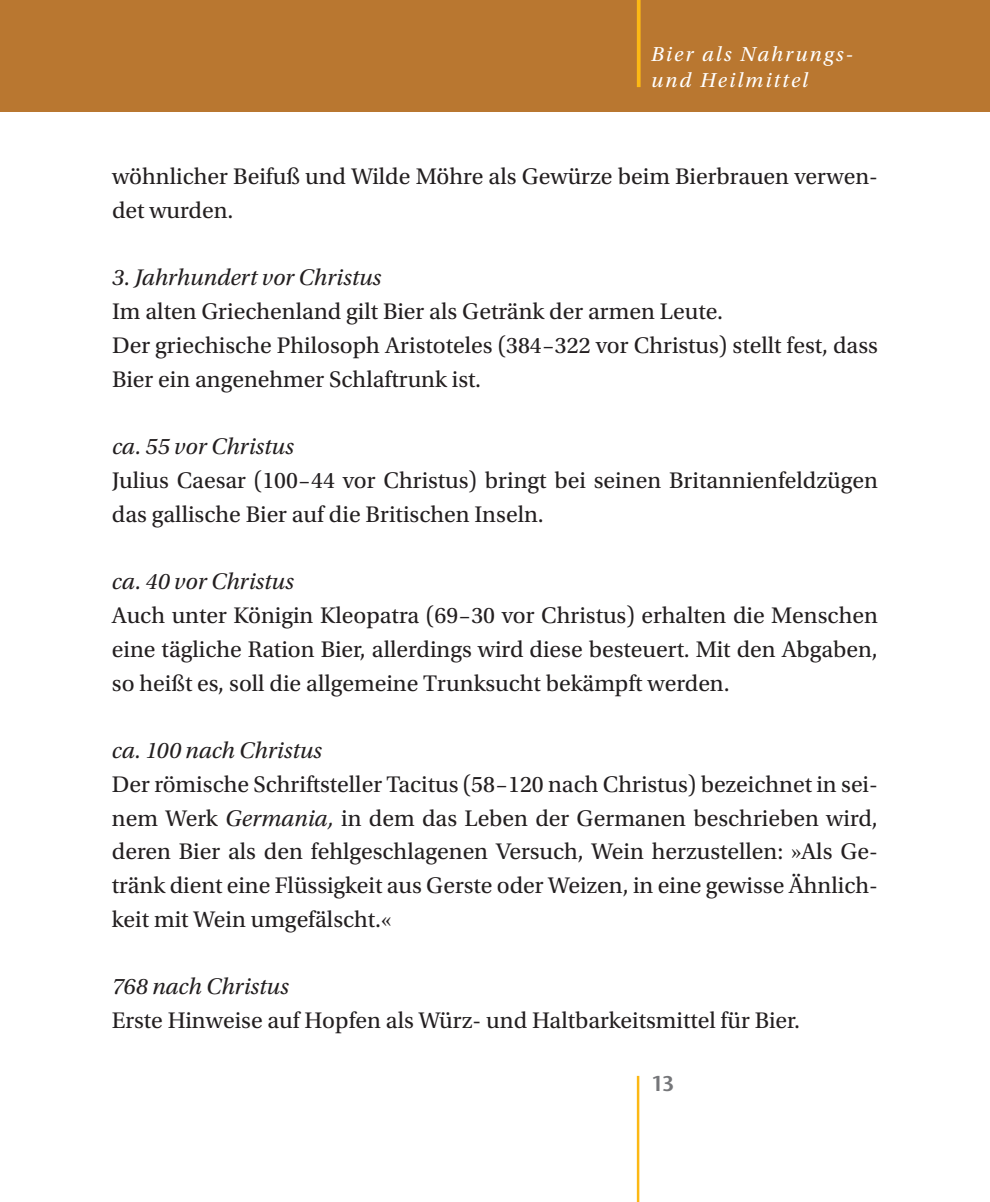
<style>
.page{position:relative;width:990px;height:1202px;background:#fff}
.page>*{position:absolute;margin:0;border:0;box-sizing:border-box;transform-origin:0 0}
.t1{font:23.75px/33.8px "Utopia Std";color:#231f20}
.t2{font:italic 23.75px "Utopia Std";color:#231f20}
.t3{font:italic 21.25px/26.2px "Utopia Std";letter-spacing:.1em;color:#fff}
.t4{font:600 21.25px "Stone Sans Std";color:#757679}
.s1{font-style:italic}
</style>
<div class="page">
<div style="left:0;top:0;width:989px;height:112px;background:#b97730"></div>
<svg style="left:637px;top:0;width:3px;height:87px"></svg>
<hr style="left:636px;top:1076px;width:3px;height:126px;background:#fcb814">
<p class="t3" style="left:650px;top:41px;width:203px">Bier als Nahrungs&shy;und Heilmittel</p>
<p class="t1" style="left:112px;top:160px;width:764px">wöhnlicher Beifuß und Wilde Möhre als Gewürze beim Bierbrauen verwen&shy;det wurden.</p>
<p class="t2" style="left:112px;top:265px;width:271px">3. Jahrhundert vor Christus</p>
<p class="t1" style="left:112px;top:295px;width:767px">Im alten Griechenland gilt Bier als Getränk der armen Leute.<br>Der griechische Philosoph Aristoteles (384–322 vor Christus) stellt fest, dass<br>Bier ein angenehmer Schlaftrunk ist.</p>
<p class="t2" style="left:112px;top:434px;width:183px">ca. 55 vor Christus</p>
<p class="t1" style="left:112px;top:464px;width:767px">Julius Caesar (100–44 vor Christus) bringt bei seinen Britannienfeldzügen das gallische Bier auf die Britischen Inseln.</p>
<p class="t2" style="left:112px;top:569px;width:183px">ca. 40 vor Christus</p>
<p class="t1" style="left:112px;top:599px;width:767px;text-align:justify">Auch unter Königin Kleopatra (69–30 vor Christus) erhalten die Menschen eine tägliche Ration Bier, allerdings wird diese besteuert. Mit den Abgaben, so heißt es, soll die allgemeine Trunksucht bekämpft werden.</p>
<p class="t2" style="left:112px;top:737px;width:211px">ca. 100 nach Christus</p>
<p class="t1" style="left:112px;top:768px;width:767px">Der römische Schriftsteller Tacitus (58–120 nach Christus) bezeichnet in sei&shy;nem Werk <span class="s1">Germania,</span> in dem das Leben der Germanen beschrieben wird, deren Bier als den fehlgeschlagenen Versuch, Wein herzustellen: »Als Ge&shy;tränk dient eine Flüssigkeit aus Gerste oder Weizen, in eine gewisse Ähnlich&shy;keit mit Wein umgefälscht.«</p>
<p class="t2" style="left:112px;top:974px;width:178px">768 nach Christus</p>
<p class="t1" style="left:112px;top:1004px;width:689px">Erste Hinweise auf Hopfen als Würz- und Haltbarkeitsmittel für Bier.</p>
<p class="t4" style="left:650px;top:1071px;width:25px">13</p>
</div>
